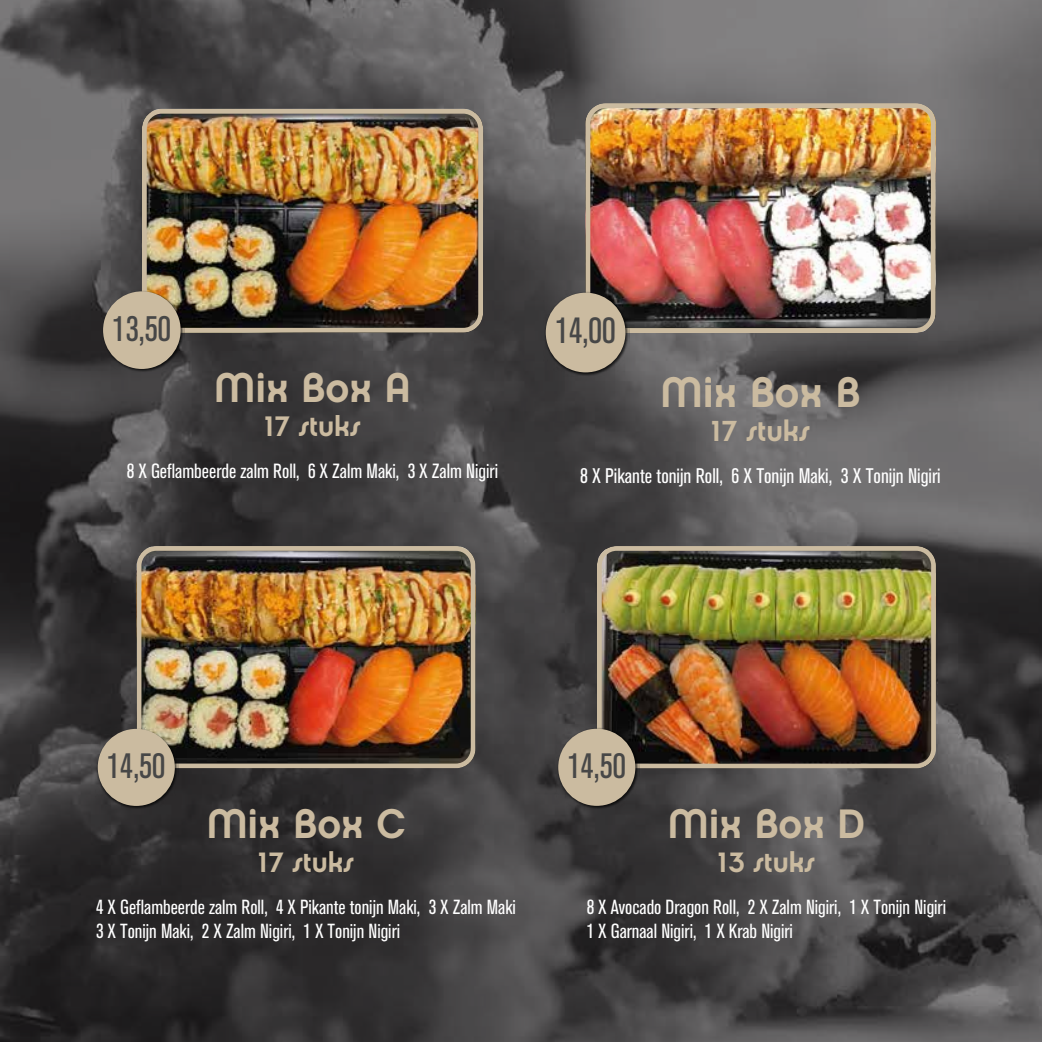
<style>
.page{position:relative;width:1042px;height:1042px;background:#fff}
.page>*{position:absolute;margin:0;border:0;box-sizing:border-box;transform-origin:0 0}
.t1{font:42.52px "Chalet New York Nineteen Seventy";color:#cbbba0}
.t2{font:41.3px "Chalet New York Nineteen Seventy";color:#cbbba0}
.t3{font:41.12px "Chalet New York Nineteen Seventy";color:#cbbba0}
.t4{font:condensed 36.05px "Akzidenz Grotesk BQ";color:#474747}
.t5{font:condensed 35.18px "Akzidenz Grotesk BQ";color:#474747}
.t6{font:condensed 35px "Akzidenz Grotesk BQ";color:#474747}
.t7{font:28.88px "Chalet New York Nineteen Seventy";color:#cbbba0}
.t8{font:28.18px "Chalet New York Nineteen Seventy";color:#cbbba0}
.t9{font:28px "Chalet New York Nineteen Seventy";color:#cbbba0}
.t10{font:condensed 21px "Akzidenz Grotesk BQ";color:#fff}
.t11{font:condensed 20.3px/24.3px "Akzidenz Grotesk BQ";color:#fff}
</style>
<div class="page">
<img style="left:0;top:0;width:1042px;height:1042px">
<img style="left:597px;top:546px;width:339px;height:222px">
<img style="left:556px;top:727px;width:83px;height:82px">
<div style="left:558px;top:729px;width:77px;height:77px;background:#cbbba0;border-radius:50%"></div>
<img style="left:137px;top:546px;width:338px;height:222px">
<img style="left:96px;top:727px;width:82px;height:82px">
<div style="left:98px;top:729px;width:77px;height:77px;background:#cbbba0;border-radius:50%"></div>
<img style="left:585px;top:103px;width:351px;height:230px">
<img style="left:544px;top:291px;width:85px;height:85px">
<div style="left:546px;top:293px;width:79px;height:79px;background:#cbbba0;border-radius:50%"></div>
<img style="left:142px;top:109px;width:341px;height:224px">
<img style="left:101px;top:289px;width:83px;height:84px">
<div style="left:103px;top:291px;width:78px;height:78px;background:#cbbba0;border-radius:50%"></div>
<h3 class="t5" style="left:113px;top:309px;width:60px">13,50</h3>
<h2 class="t2" style="left:214px;top:362px;width:198px">Mix Box A</h2>
<h3 class="t8" style="left:264px;top:409px;width:98px">17 stuks</h3>
<p class="t11" style="left:127px;top:459px;width:373px">8 X Geflambeerde zalm Roll, 6 X Zalm Maki, 3 X Zalm Nigiri</p>
<h3 class="t4" style="left:555px;top:311px;width:62px">14,00</h3>
<h1 class="t1" style="left:660px;top:366px;width:201px">Mix Box B</h1>
<h3 class="t7" style="left:711px;top:414px;width:100px">17 stuks</h3>
<p class="t10" style="left:580px;top:464px;width:362px">8 X Pikante tonijn Roll, 6 X Tonijn Maki, 3 X Tonijn Nigiri</p>
<h3 class="t6" style="left:107px;top:746px;width:60px">14,50</h3>
<h3 class="t3" style="left:207px;top:799px;width:200px">Mix Box C</h3>
<h3 class="t9" style="left:258px;top:845px;width:97px">17 stuks</h3>
<p class="t11" style="left:96px;top:895px;width:421px">4 X Geflambeerde zalm Roll, 4 X Pikante tonijn Maki, 3 X Zalm Maki<br>3 X Tonijn Maki, 2 X Zalm Nigiri, 1 X Tonijn Nigiri</p>
<h3 class="t6" style="left:568px;top:746px;width:60px">14,50</h3>
<h3 class="t3" style="left:668px;top:798px;width:199px">Mix Box D</h3>
<h3 class="t9" style="left:718px;top:845px;width:99px">13 stuks</h3>
<p class="t11" style="left:587px;top:895px;width:361px">8 X Avocado Dragon Roll, 2 X Zalm Nigiri, 1 X Tonijn Nigiri<br>1 X Garnaal Nigiri, 1 X Krab Nigiri</p>
</div>
